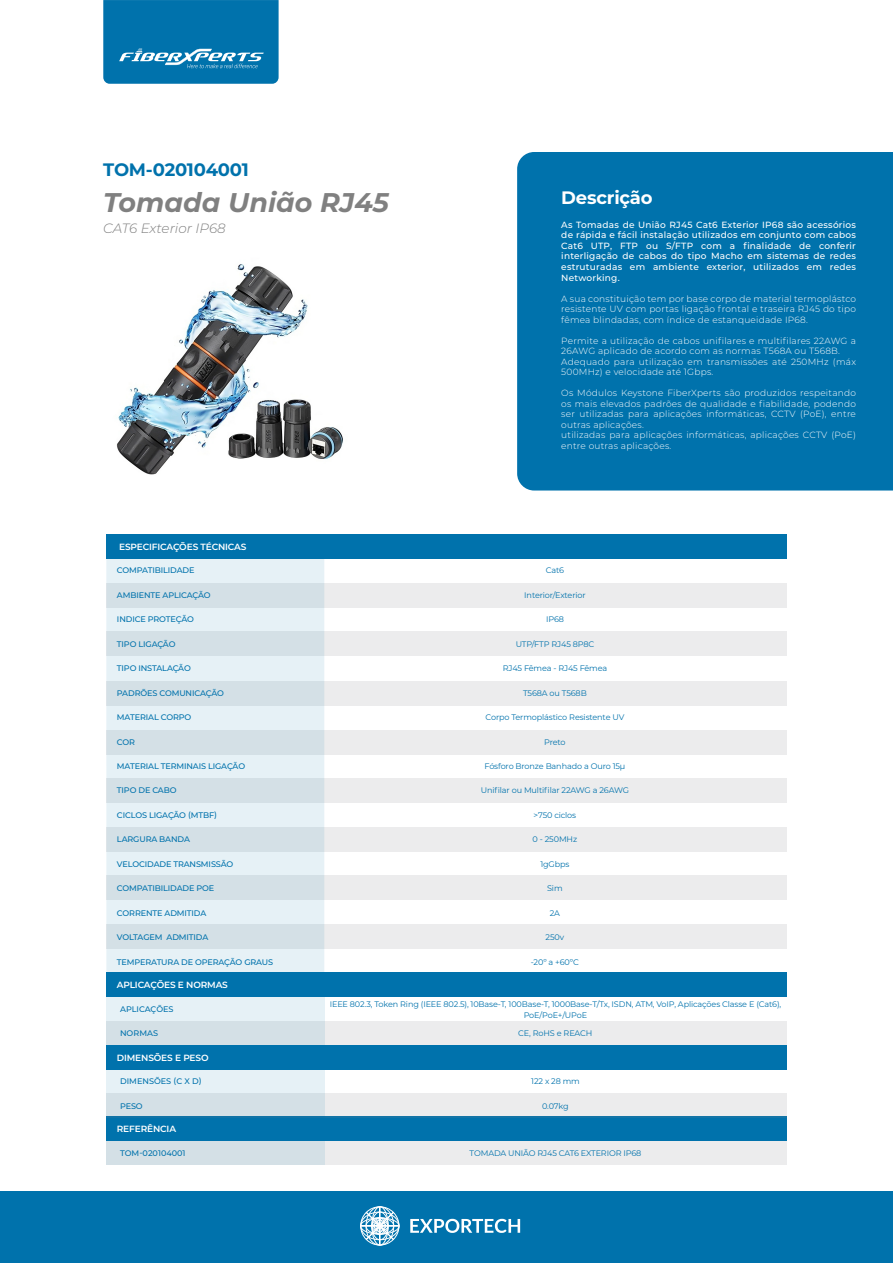
<style>
.page{position:relative;width:893px;height:1263px;background:#fff}
.page>*{position:absolute;margin:0;border:0;box-sizing:border-box;transform-origin:0 0}
.t1{font:italic 700 27px "Montserrat";color:#808080}
.t2{font:700 18px "Montserrat";letter-spacing:-.015em;color:#0072ac}
.t3{font:700 18px "Montserrat";letter-spacing:-.01em;color:#fff}
.t4{font:italic 300 13.5px "Montserrat";color:#808080}
.t5{font:300 9px/10.5px "Montserrat";letter-spacing:.025em;color:#fff}
.t6{font:500 9px/10.5px "Montserrat";letter-spacing:.025em;color:#fff;text-align:justify}
.t7{font:600 9px "Montserrat";letter-spacing:-.015em;color:#fff}
.t8{font:8.1px/10.5px "Montserrat";letter-spacing:-.015em;color:#0072ac;text-align:center}
.t9{font:500 8.1px "Montserrat";letter-spacing:-.015em;color:#0072ac}
</style>
<div class="page">
<div style="left:517px;top:152px;width:376px;height:338px;background:#0072ac"></div>
<div style="left:0;top:1191px;width:893px;height:72px;background:#0072ac"></div>
<hr style="left:379px;top:1207px;width:1px;height:38px;background:#fff">
<hr style="left:361px;top:1225px;width:38px;height:1px;background:#fff">
<div style="left:360px;top:1206px;width:39px;height:39px;border:1px solid #fff;border-radius:50%"></div>
<div style="left:360px;top:1212px;width:39px;height:28px;border:1px solid #fff;border-radius:50%"></div>
<div style="left:360px;top:1218px;width:39px;height:16px;border:1px solid #fff;border-radius:50%"></div>
<div style="left:366px;top:1206px;width:28px;height:39px;border:1px solid #fff;border-radius:50%"></div>
<div style="left:372px;top:1206px;width:16px;height:39px;border:1px solid #fff;border-radius:50%"></div>
<svg style="left:366px;top:1211px;width:28px;height:29px"></svg>
<svg style="left:410px;top:1219px;width:110px;height:14px"></svg>
<svg style="left:103px;top:0;width:176px;height:84px;background:#0f7ab1"></svg>
<div style="left:106px;top:1140px;width:681px;height:24px;background:#ececed"></div>
<div style="left:106px;top:632px;width:681px;height:24px;background:#ececed"></div>
<div style="left:106px;top:681px;width:681px;height:24px;background:#ececed"></div>
<div style="left:106px;top:730px;width:681px;height:24px;background:#ececed"></div>
<div style="left:106px;top:778px;width:681px;height:24px;background:#ececed"></div>
<div style="left:106px;top:827px;width:681px;height:24px;background:#ececed"></div>
<div style="left:106px;top:875px;width:681px;height:25px;background:#ececed"></div>
<div style="left:106px;top:924px;width:681px;height:24px;background:#ececed"></div>
<div style="left:106px;top:583px;width:681px;height:24px;background:#ececed"></div>
<div style="left:106px;top:558px;width:218px;height:415px;background:linear-gradient(to right,#dde9ee,#dde9ee)"></div>
<div style="left:106px;top:534px;width:681px;height:25px;background:#0072ac"></div>
<div style="left:106px;top:1140px;width:218px;height:24px;background:#d4e0e6"></div>
<div style="left:106px;top:1116px;width:681px;height:25px;background:#0072ac"></div>
<div style="left:106px;top:1021px;width:681px;height:24px;background:#ececed"></div>
<div style="left:106px;top:997px;width:218px;height:48px;background:#dde8ee"></div>
<div style="left:106px;top:973px;width:681px;height:24px;background:#0072ac"></div>
<img style="left:116px;top:264px;width:227px;height:211px">
<div style="left:106px;top:1093px;width:681px;height:25px;background:#ececed"></div>
<div style="left:106px;top:1069px;width:218px;height:49px;background:linear-gradient(to right,#dde8ee,#dde8ee)"></div>
<div style="left:106px;top:1045px;width:681px;height:24px;background:#0072ac"></div>
<h2 class="t2" style="left:103px;top:157px;width:147px">TOM-020104001</h2>
<h1 class="t1" style="left:103px;top:183px;width:287px">Tomada União RJ45</h1>
<h3 class="t4" style="left:103px;top:219px;width:124px">CAT6 Exterior IP68</h3>
<p class="t7" style="left:119px;top:540px;width:129px">ESPECIFICAÇÕES TÉCNICAS</p>
<p class="t9" style="left:117px;top:565px;width:79px">COMPATIBILIDADE</p>
<p class="t9" style="left:117px;top:589px;width:95px">AMBIENTE APLICAÇÃO</p>
<p class="t9" style="left:117px;top:614px;width:78px">INDICE PROTEÇÃO</p>
<p class="t9" style="left:117px;top:638px;width:60px">TIPO LIGAÇÃO</p>
<p class="t9" style="left:117px;top:663px;width:75px">TIPO INSTALAÇÃO</p>
<p class="t9" style="left:117px;top:687px;width:108px">PADRÕES COMUNICAÇÃO</p>
<p class="t9" style="left:117px;top:711px;width:76px">MATERIAL CORPO</p>
<p class="t9" style="left:117px;top:736px;width:20px">COR</p>
<p class="t9" style="left:117px;top:760px;width:130px">MATERIAL TERMINAIS LIGAÇÃO</p>
<p class="t9" style="left:117px;top:785px;width:61px">TIPO DE CABO</p>
<p class="t9" style="left:117px;top:809px;width:102px">CICLOS LIGAÇÃO (MTBF)</p>
<p class="t9" style="left:117px;top:834px;width:75px">LARGURA BANDA</p>
<p class="t9" style="left:117px;top:858px;width:118px">VELOCIDADE TRANSMISSÃO</p>
<p class="t9" style="left:117px;top:883px;width:99px">COMPATIBILIDADE POE</p>
<p class="t9" style="left:117px;top:907px;width:91px">CORRENTE ADMITIDA</p>
<p class="t9" style="left:117px;top:931px;width:93px">VOLTAGEM ADMITIDA</p>
<p class="t9" style="left:117px;top:956px;width:158px">TEMPERATURA DE OPERAÇÃO GRAUS</p>
<h2 class="t3" style="left:561px;top:185px;width:93px">Descrição</h2>
<p class="t6" style="left:561px;top:219px;width:296px">As Tomadas de União RJ45 Cat6 Exterior IP68 são acessórios de rápida e fácil instalação utilizados em conjunto com cabos Cat6 UTP, FTP ou S/FTP com a finalidade de conferir interligação de cabos do tipo Macho em sistemas de redes estruturadas em ambiente exterior, utilizados em redes Networking.</p>
<p class="t5" style="left:561px;top:293px;width:296px;text-align:justify">A sua constituição tem por base corpo de material termoplástco resistente UV com portas ligação frontal e traseira RJ45 do tipo fêmea blindadas, com índice de estanqueidade IP68.</p>
<p class="t5" style="left:561px;top:335px;width:296px">Permite a utilização de cabos unifilares e multifilares 22AWG a 26AWG aplicado de acordo com as normas T568A ou T568B.<br>Adequado para utilização em transmissões até 250MHz (máx 500MHz) e velocidade até 1Gbps.</p>
<p class="t5" style="left:561px;top:387px;width:296px">Os Módulos Keystone FiberXperts são produzidos respeitando os mais elevados padrões de qualidade e fiabilidade, podendo ser utilizadas para aplicações informáticas, CCTV (PoE), entre outras aplicações.<br>utilizadas para aplicações informáticas, aplicações CCTV (PoE) entre outras aplicações.</p>
<p class="t8" style="left:546px;top:565px;width:20px">Cat6</p>
<p class="t8" style="left:524px;top:589px;width:63px">Interior/Exterior</p>
<p class="t8" style="left:546px;top:614px;width:19px">IP68</p>
<p class="t8" style="left:516px;top:638px;width:80px">UTP/FTP RJ45 8P8C</p>
<p class="t8" style="left:503px;top:663px;width:106px">RJ45 Fêmea - RJ45 Fêmea</p>
<p class="t8" style="left:523px;top:687px;width:65px">T568A ou T568B</p>
<p class="t8" style="left:486px;top:712px;width:140px">Corpo Termoplástico Resistente UV</p>
<p class="t8" style="left:544px;top:736px;width:23px">Preto</p>
<p class="t8" style="left:484px;top:760px;width:142px">Fósforo Bronze Banhado a Ouro 15μ</p>
<p class="t8" style="left:481px;top:785px;width:150px">Unifilar ou Multifilar 22AWG a 26AWG</p>
<p class="t8" style="left:534px;top:809px;width:44px">&gt;750 ciclos</p>
<p class="t8" style="left:533px;top:834px;width:46px">0 - 250MHz</p>
<p class="t8" style="left:540px;top:858px;width:31px">1gGbps</p>
<p class="t8" style="left:547px;top:883px;width:17px">Sim</p>
<p class="t8" style="left:550px;top:907px;width:12px">2A</p>
<p class="t8" style="left:545px;top:932px;width:20px">250v</p>
<p class="t8" style="left:531px;top:956px;width:50px">-20º a +60ºC</p>
<p class="t7" style="left:117px;top:979px;width:113px">APLICAÇÕES E NORMAS</p>
<p class="t9" style="left:120px;top:1003px;width:55px">APLICAÇÕES</p>
<p class="t9" style="left:120px;top:1027px;width:39px">NORMAS</p>
<p class="t7" style="left:117px;top:1051px;width:93px">DIMENSÕES E PESO</p>
<p class="t9" style="left:120px;top:1076px;width:83px">DIMENSÕES (C X D)</p>
<p class="t9" style="left:120px;top:1100px;width:24px">PESO</p>
<p class="t7" style="left:117px;top:1122px;width:61px">REFERÊNCIA</p>
<p class="t9" style="left:120px;top:1147px;width:67px">TOM-020104001</p>
<p class="t8" style="left:330px;top:999px;width:453px">IEEE 802.3, Token Ring (IEEE 802.5), 10Base-T, 100Base-T, 1000Base-T/Tx, ISDN, ATM, VoIP, Aplicações Classe E (Cat6),<br>PoE/PoE+/UPoE</p>
<p class="t8" style="left:518px;top:1027px;width:76px">CE, RoHS e REACH</p>
<p class="t8" style="left:531px;top:1076px;width:50px">122 x 28 mm</p>
<p class="t8" style="left:542px;top:1100px;width:28px">0.07kg</p>
<p class="t8" style="left:470px;top:1147px;width:173px">TOMADA UNIÃO RJ45 CAT6 EXTERIOR IP68</p>
</div>
